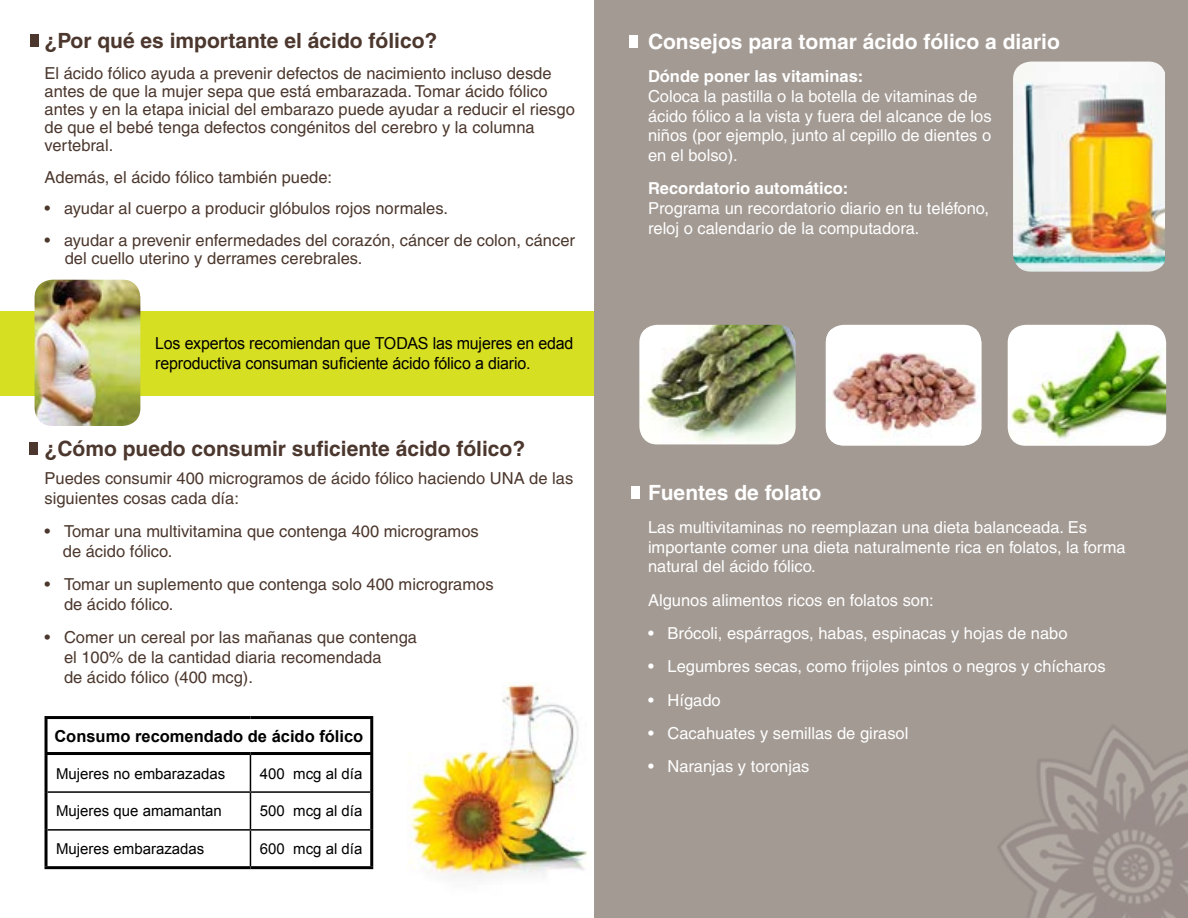
<style>
.page{position:relative;width:1188px;height:918px;background:#fff}
.page>*{position:absolute;margin:0;border:0;box-sizing:border-box;transform-origin:0 0}
.Body_Text{font:700 21px "Helvetica";color:#4b372d}
.Body_Text-2{font:700 21px "Helvetica";color:#fff}
.Body_Text-3{font:16.5px/18px "Helvetica";color:#4b372d}
.Body_Text-4{font:16.5px/19.8px "Helvetica";color:#fff}
.Body_Text-5{font:16.5px "Arial";letter-spacing:-.01em;color:#000}
.t1{font:700 16.5px "Arial";color:#000}
.t2{font:15px "Arial";color:#000}
.s1{font-weight:700}
</style>
<div class="page">
<div style="left:0;top:311px;width:594px;height:84px;background:#d7df23"></div>
<div style="left:594px;top:0;width:594px;height:918px;background:#a39a93"></div>
<img style="left:998px;top:725px;width:190px;height:193px">
<img style="left:408px;top:683px;width:180px;height:195px">
<svg style="left:48px;top:719px;width:322px;height:147px"></svg>
<hr style="left:250px;top:755px;width:1px;height:36px;background:#000">
<hr style="left:48px;top:791px;width:202px;height:2px;background:#000">
<hr style="left:250px;top:791px;width:120px;height:2px;background:#000">
<hr style="left:250px;top:793px;width:1px;height:36px;background:#000">
<hr style="left:48px;top:829px;width:202px;height:2px;background:#000">
<hr style="left:250px;top:829px;width:120px;height:2px;background:#000">
<hr style="left:250px;top:831px;width:1px;height:35px;background:#000">
<hr style="left:45px;top:716px;width:205px;height:3px;background:#000">
<hr style="left:45px;top:719px;width:3px;height:33px;background:#000">
<hr style="left:250px;top:716px;width:123px;height:3px;background:#000">
<hr style="left:370px;top:719px;width:3px;height:33px;background:#000">
<hr style="left:45px;top:752px;width:205px;height:3px;background:#000">
<hr style="left:250px;top:752px;width:123px;height:3px;background:#000">
<hr style="left:45px;top:755px;width:3px;height:37px;background:#000">
<hr style="left:370px;top:755px;width:3px;height:37px;background:#000">
<hr style="left:45px;top:792px;width:3px;height:38px;background:#000">
<hr style="left:370px;top:792px;width:3px;height:38px;background:#000">
<hr style="left:45px;top:830px;width:3px;height:36px;background:#000">
<hr style="left:370px;top:830px;width:3px;height:36px;background:#000">
<hr style="left:45px;top:866px;width:205px;height:3px;background:#000">
<hr style="left:250px;top:866px;width:123px;height:3px;background:#000">
<div style="left:30px;top:34px;width:9px;height:13px;background:#4b372d"></div>
<img style="left:639px;top:325px;width:157px;height:119px">
<div style="left:826px;top:325px;width:155px;height:120px;background:#fff;border-radius:18px"></div>
<img style="left:826px;top:329px;width:155px;height:116px">
<img style="left:1013px;top:62px;width:152px;height:210px">
<div style="left:29px;top:442px;width:9px;height:13px;background:#4b372d"></div>
<div style="left:631px;top:486px;width:9px;height:13px;background:#fff"></div>
<div style="left:630px;top:35px;width:8px;height:13px;background:#fff"></div>
<img style="left:35px;top:280px;width:105px;height:146px">
<img style="left:1008px;top:325px;width:158px;height:121px">
<p class="Body_Text" style="left:45px;top:27px;width:394px">¿Por qué es importante el ácido fólico?</p>
<p class="Body_Text-3" style="left:45px;top:64px;width:532px">El ácido fólico ayuda a prevenir defectos de nacimiento incluso desde antes de que la mujer sepa que está embarazada. Tomar ácido fólico antes y en la etapa inicial del embarazo puede ayudar a reducir el riesgo de que el bebé tenga defectos congénitos del cerebro y la columna vertebral.</p>
<p class="Body_Text-3" style="left:45px;top:168px;width:289px">Además, el ácido fólico también puede:</p>
<p class="Body_Text-3" style="left:45px;top:199px;width:405px">• ayudar al cuerpo a producir glóbulos rojos normales.</p>
<p class="Body_Text-3" style="left:65px;top:231px;width:512px;text-indent:-20px">• ayudar a prevenir enfermedades del corazón, cáncer de colon, cáncer del cuello uterino y derrames cerebrales.</p>
<p class="Body_Text-5" style="left:155px;top:332px;width:420px">Los expertos recomiendan que TODAS las mujeres en edad</p>
<p class="Body_Text-5" style="left:155px;top:352px;width:377px">reproductiva consuman suficiente ácido fólico a diario.</p>
<p class="Body_Text" style="left:45px;top:435px;width:482px">¿Cómo puedo consumir suficiente ácido fólico?</p>
<p class="Body_Text-3" style="left:45px;top:468px;width:530px;line-height:19.8px">Puedes consumir 400 microgramos de ácido fólico haciendo UNA de las siguientes cosas cada día:</p>
<p class="Body_Text-3" style="left:45px;top:522px;width:436px">• Tomar una multivitamina que contenga 400 microgramos</p>
<p class="Body_Text-3" style="left:63px;top:542px;width:111px">de ácido fólico.</p>
<p class="Body_Text-3" style="left:64px;top:575px;width:431px;line-height:19.8px;text-indent:-20px">• Tomar un suplemento que contenga solo 400 microgramos de ácido fólico.</p>
<p class="Body_Text-3" style="left:45px;top:629px;width:374px">• Comer un cereal por las mañanas que contenga</p>
<p class="Body_Text-3" style="left:64px;top:648px;width:319px">el 100% de la cantidad diaria recomendada</p>
<p class="Body_Text-3" style="left:64px;top:668px;width:190px">de ácido fólico (400 mcg).</p>
<p class="t1" style="left:54px;top:725px;width:310px">Consumo recomendado de ácido fólico</p>
<p class="t2" style="left:56px;top:764px;width:171px">Mujeres no embarazadas</p>
<p class="t2" style="left:260px;top:764px;width:104px">400 mcg al día</p>
<p class="t2" style="left:56px;top:801px;width:167px">Mujeres que amamantan</p>
<p class="t2" style="left:260px;top:801px;width:104px">500 mcg al día</p>
<p class="t2" style="left:56px;top:839px;width:150px">Mujeres embarazadas</p>
<p class="t2" style="left:260px;top:839px;width:104px">600 mcg al día</p>
<p class="Body_Text-2" style="left:648px;top:28px;width:413px">Consejos para tomar ácido fólico a diario</p>
<p class="Body_Text-4" style="left:648px;top:66px;width:345px"><span class="s1">Dónde poner las vitaminas:<br></span>Coloca la pastilla o la botella de vitaminas de ácido fólico a la vista y fuera del alcance de los niños (por ejemplo, junto al cepillo de dientes o en el bolso).</p>
<p class="Body_Text-4" style="left:648px;top:179px;width:343px"><span class="s1">Recordatorio automático:<br></span>Programa un recordatorio diario en tu teléfono, reloj o calendario de la computadora.</p>
<p class="Body_Text-2" style="left:648px;top:479px;width:175px">Fuentes de folato</p>
<p class="Body_Text-4" style="left:648px;top:517px;width:479px">Las multivitaminas no reemplazan una dieta balanceada. Es importante comer una dieta naturalmente rica en folatos, la forma natural del ácido fólico.</p>
<p class="Body_Text-4" style="left:648px;top:590px;width:287px">Algunos alimentos ricos en folatos son:</p>
<p class="Body_Text-4" style="left:648px;top:623px;width:421px">• Brócoli, espárragos, habas, espinacas y hojas de nabo</p>
<p class="Body_Text-4" style="left:648px;top:657px;width:459px">• Legumbres secas, como frijoles pintos o negros y chícharos</p>
<p class="Body_Text-4" style="left:648px;top:690px;width:74px">• Hígado</p>
<p class="Body_Text-4" style="left:648px;top:723px;width:262px">• Cacahuates y semillas de girasol</p>
<p class="Body_Text-4" style="left:648px;top:756px;width:163px">• Naranjas y toronjas</p>
</div>
